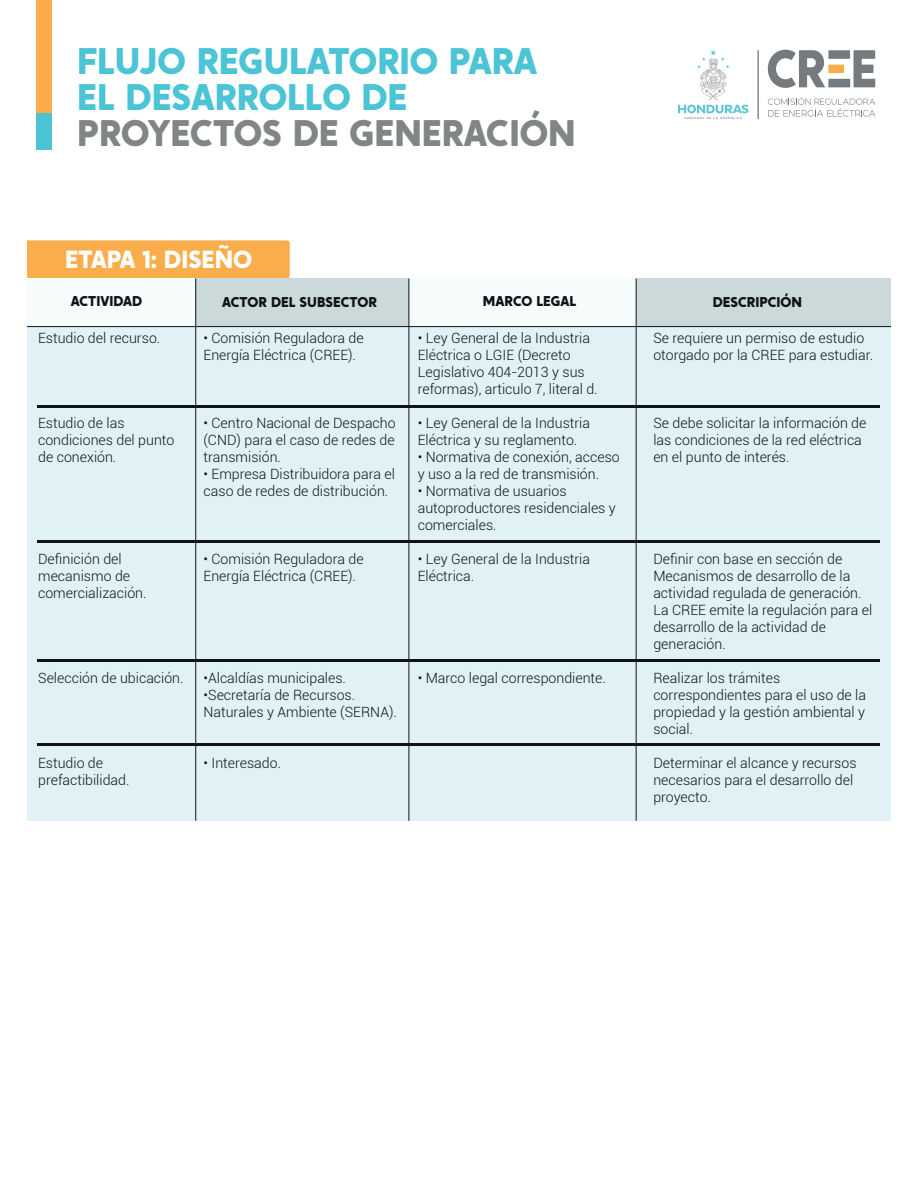
<style>
.page{position:relative;width:918px;height:1188px;background:#fff}
.page>*{position:absolute;margin:0;border:0;box-sizing:border-box;transform-origin:0 0}
.t1{font:800 36.9px/36px "Crossten";color:#4bc4d5}
.t2{font:800 36.9px "Crossten";color:#818586}
.t3{font:800 24.6px "Crossten";color:#fff}
.t4{font:300 14.1px/17px "Roboto";color:#101315}
.t5{font:800 14.1px "Crossten";color:#101315}
</style>
<div class="page">
<div style="left:36px;top:0;width:16px;height:149px;background:#4bc4d5"></div>
<div style="left:36px;top:0;width:16px;height:112px;background:#faab4a"></div>
<div style="left:27px;top:240px;width:263px;height:39px;background:#faad4b"></div>
<div style="left:27px;top:279px;width:864px;height:542px;background:#e0f2f5"></div>
<div style="left:27px;top:279px;width:169px;height:48px;background:#f6fbfb"></div>
<div style="left:196px;top:279px;width:213px;height:48px;background:#ccd9db"></div>
<div style="left:409px;top:279px;width:227px;height:48px;background:#f6fbfb"></div>
<div style="left:636px;top:279px;width:255px;height:48px;background:#ccd9db"></div>
<hr style="left:38px;top:405px;width:842px;height:2px;background:#101315">
<hr style="left:38px;top:541px;width:842px;height:2px;background:#101315">
<hr style="left:38px;top:659px;width:842px;height:2px;background:#101315">
<hr style="left:38px;top:744px;width:842px;height:2px;background:#101315">
<hr style="left:195px;top:279px;width:1px;height:542px;background:#101315">
<hr style="left:409px;top:279px;width:1px;height:542px;background:#101315">
<hr style="left:636px;top:279px;width:1px;height:542px;background:#101315">
<hr style="left:27px;top:326px;width:864px;height:1px;background:#101315">
<hr style="left:757px;top:50px;width:2px;height:69px;background:#757a7e">
<div style="left:828px;top:79px;width:22px;height:8px;background:#757a7e"></div>
<svg style="left:768px;top:50px;width:57px;height:38px"></svg>
<svg style="left:854px;top:50px;width:21px;height:37px"></svg>
<div style="left:828px;top:50px;width:22px;height:9px;background:#757a7e"></div>
<div style="left:828px;top:65px;width:16px;height:8px;background:#faab4a"></div>
<svg style="left:768px;top:97px;width:107px;height:20px"></svg>
<svg style="left:678px;top:50px;width:70px;height:69px"></svg>
<h1 class="t1" style="left:77px;top:42px;width:462px">FLUJO REGULATORIO PARA<br>EL DESARROLLO DE</h1>
<h1 class="t2" style="left:77px;top:109px;width:500px">PROYECTOS DE GENERACIÓN</h1>
<h2 class="t3" style="left:65px;top:244px;width:189px">ETAPA 1: DISEÑO</h2>
<p class="t5" style="left:71px;top:292px;width:73px">ACTIVIDAD</p>
<p class="t5" style="left:222px;top:293px;width:156px">ACTOR DEL SUBSECTOR</p>
<p class="t5" style="left:483px;top:292px;width:95px">MARCO LEGAL</p>
<p class="t5" style="left:713px;top:293px;width:91px">DESCRIPCIÓN</p>
<p class="t4" style="left:38px;top:329px;width:124px">Estudio del recurso.</p>
<p class="t4" style="left:38px;top:414px;width:138px">Estudio de las condiciones del punto de conexión.</p>
<p class="t4" style="left:38px;top:550px;width:110px">Definición del mecanismo de comercialización.</p>
<p class="t4" style="left:204px;top:329px;width:162px">• Comisión Reguladora de<br>Energía Eléctrica (CREE).</p>
<p class="t4" style="left:204px;top:414px;width:194px;text-align:justify">• Centro Nacional de Despacho (CND) para el caso de redes de transmisión.</p>
<p class="t4" style="left:204px;top:465px;width:193px">• Empresa Distribuidora para el caso de redes de distribución.</p>
<p class="t4" style="left:204px;top:550px;width:162px">• Comisión Reguladora de<br>Energía Eléctrica (CREE).</p>
<p class="t4" style="left:418px;top:329px;width:181px">• Ley General de la Industria<br>Eléctrica o LGIE (Decreto<br>Legislativo 404-2013 y sus reformas), articulo 7, literal d.</p>
<p class="t4" style="left:418px;top:414px;width:174px">• Ley General de la Industria<br>Eléctrica y su reglamento.</p>
<p class="t4" style="left:418px;top:448px;width:204px">• Normativa de conexión, acceso y uso a la red de transmisión.</p>
<p class="t4" style="left:418px;top:482px;width:200px">• Normativa de usuarios autoproductores residenciales y comerciales.</p>
<p class="t4" style="left:418px;top:550px;width:174px">• Ley General de la Industria<br>Eléctrica.</p>
<p class="t4" style="left:38px;top:669px;width:147px">Selección de ubicación.</p>
<p class="t4" style="left:38px;top:754px;width:93px">Estudio de prefactibilidad.</p>
<p class="t4" style="left:204px;top:669px;width:144px">•Alcaldías municipales.</p>
<p class="t4" style="left:204px;top:686px;width:195px">•Secretaría de Recursos.<br>Naturales y Ambiente (SERNA).</p>
<p class="t4" style="left:204px;top:754px;width:79px">• Interesado.</p>
<p class="t4" style="left:418px;top:669px;width:190px">• Marco legal correspondiente.</p>
<p class="t4" style="left:653px;top:329px;width:221px">Se requiere un permiso de estudio otorgado por la CREE para estudiar.</p>
<p class="t4" style="left:653px;top:414px;width:215px">Se debe solicitar la información de las condiciones de la red eléctrica en el punto de interés.</p>
<p class="t4" style="left:653px;top:550px;width:220px">Definir con base en sección de<br>Mecanismos de desarrollo de la actividad regulada de generación.<br>La CREE emite la regulación para el desarrollo de la actividad de generación.</p>
<p class="t4" style="left:653px;top:669px;width:214px">Realizar los trámites correspondientes para el uso de la propiedad y la gestión ambiental y social.</p>
<p class="t4" style="left:653px;top:754px;width:205px">Determinar el alcance y recursos necesarios para el desarrollo del proyecto.</p>
</div>
